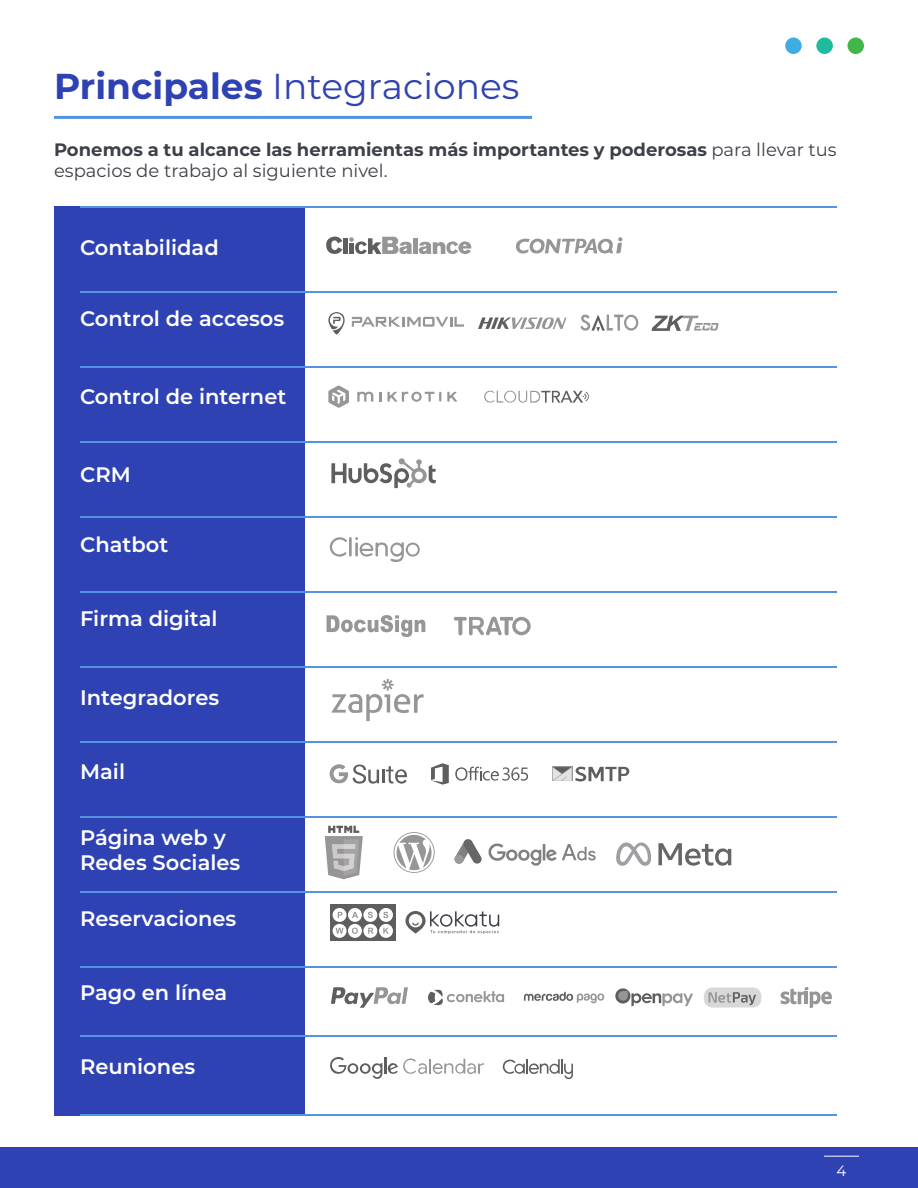
<style>
.page{position:relative;width:918px;height:1188px;background:#fff}
.page>*{position:absolute;margin:0;border:0;box-sizing:border-box;transform-origin:0 0}
.t1{font:36px "Montserrat";color:#2f42b3}
.t2{font:600 21px/25.2px "Montserrat";color:#fff}
.t3{font:700 18px/21.6px "Montserrat";color:#3d4048}
.t4{font:15px "Montserrat";color:#fff}
.s1{font-weight:700}
.s2{font-weight:400}
</style>
<div class="page">
<div style="left:54px;top:206px;width:250px;height:910px;background:#2f42b3"></div>
<div style="left:0;top:1148px;width:918px;height:40px;background:#2f42b3"></div>
<hr style="left:824px;top:1156px;width:35px;height:1px;background:#fff">
<div style="left:785px;top:38px;width:17px;height:16px;background:#40ade2;border-radius:50%"></div>
<div style="left:816px;top:38px;width:17px;height:16px;background:#1fbb9e;border-radius:50%"></div>
<div style="left:848px;top:38px;width:16px;height:16px;background:#42b649;border-radius:50%"></div>
<hr style="left:80px;top:206px;width:757px;height:2px;background:#5493e0">
<hr style="left:80px;top:291px;width:757px;height:1px;background:#5493e0">
<hr style="left:80px;top:366px;width:757px;height:1px;background:#5493e0">
<hr style="left:80px;top:441px;width:757px;height:1px;background:#5493e0">
<hr style="left:80px;top:516px;width:757px;height:1px;background:#5493e0">
<hr style="left:80px;top:591px;width:757px;height:1px;background:#5493e0">
<hr style="left:80px;top:666px;width:757px;height:1px;background:#5493e0">
<hr style="left:80px;top:741px;width:757px;height:1px;background:#5493e0">
<hr style="left:80px;top:816px;width:757px;height:1px;background:#5493e0">
<hr style="left:80px;top:891px;width:757px;height:1px;background:#5493e0">
<hr style="left:80px;top:966px;width:757px;height:1px;background:#5493e0">
<hr style="left:80px;top:1035px;width:757px;height:2px;background:#5493e0">
<hr style="left:80px;top:1114px;width:757px;height:2px;background:#5493e0">
<svg style="left:328px;top:385px;width:21px;height:23px"></svg>
<svg style="left:357px;top:392px;width:16px;height:10px"></svg>
<svg style="left:447px;top:392px;width:10px;height:10px"></svg>
<svg style="left:379px;top:392px;width:62px;height:10px"></svg>
<svg style="left:484px;top:391px;width:105px;height:12px"></svg>
<svg style="left:331px;top:458px;width:105px;height:30px"></svg>
<svg style="left:327px;top:615px;width:98px;height:22px"></svg>
<svg style="left:454px;top:617px;width:77px;height:19px"></svg>
<div style="left:330px;top:904px;width:65px;height:37px;background:#5f5e5e"></div>
<svg style="left:333px;top:908px;width:14px;height:14px"></svg>
<div style="left:348px;top:908px;width:14px;height:14px;background:#fff;border-radius:50%"></div>
<div style="left:363px;top:908px;width:14px;height:14px;background:#fff;border-radius:50%"></div>
<div style="left:379px;top:908px;width:14px;height:14px;background:#fff;border-radius:50%"></div>
<div style="left:333px;top:924px;width:14px;height:14px;background:#fff;border-radius:50%"></div>
<div style="left:348px;top:924px;width:14px;height:14px;background:#fff;border-radius:50%"></div>
<div style="left:363px;top:924px;width:14px;height:14px;background:#fff;border-radius:50%"></div>
<div style="left:379px;top:924px;width:14px;height:14px;background:#fff;border-radius:50%"></div>
<svg style="left:338px;top:912px;width:4px;height:6px"></svg>
<svg style="left:352px;top:912px;width:6px;height:6px"></svg>
<svg style="left:368px;top:912px;width:5px;height:6px"></svg>
<svg style="left:383px;top:912px;width:5px;height:6px"></svg>
<svg style="left:336px;top:928px;width:8px;height:6px"></svg>
<svg style="left:352px;top:928px;width:6px;height:6px"></svg>
<svg style="left:368px;top:928px;width:6px;height:6px"></svg>
<svg style="left:383px;top:928px;width:6px;height:6px"></svg>
<svg style="left:405px;top:911px;width:94px;height:23px"></svg>
<svg style="left:478px;top:318px;width:89px;height:11px"></svg>
<svg style="left:580px;top:314px;width:58px;height:18px"></svg>
<svg style="left:652px;top:316px;width:67px;height:15px"></svg>
<svg style="left:328px;top:312px;width:17px;height:23px"></svg>
<svg style="left:352px;top:317px;width:112px;height:10px"></svg>
<svg style="left:331px;top:679px;width:93px;height:42px"></svg>
<svg style="left:503px;top:1059px;width:70px;height:20px"></svg>
<svg style="left:330px;top:1057px;width:154px;height:22px"></svg>
<svg style="left:331px;top:987px;width:77px;height:21px"></svg>
<svg style="left:524px;top:992px;width:80px;height:11px"></svg>
<svg style="left:781px;top:987px;width:51px;height:21px"></svg>
<svg style="left:428px;top:990px;width:76px;height:15px"></svg>
<svg style="left:615px;top:988px;width:15px;height:16px"></svg>
<svg style="left:618px;top:991px;width:75px;height:16px"></svg>
<div style="left:704px;top:987px;width:57px;height:21px;background:#d8d8d8;border-radius:8px"></div>
<svg style="left:708px;top:992px;width:48px;height:13px"></svg>
<svg style="left:330px;top:764px;width:77px;height:20px"></svg>
<svg style="left:552px;top:766px;width:20px;height:15px"></svg>
<svg style="left:553px;top:767px;width:76px;height:15px"></svg>
<svg style="left:431px;top:763px;width:18px;height:22px"></svg>
<svg style="left:455px;top:767px;width:73px;height:14px"></svg>
<svg style="left:516px;top:237px;width:106px;height:17px"></svg>
<svg style="left:326px;top:237px;width:16px;height:17px"></svg>
<div style="left:343px;top:238px;width:5px;height:16px;background:#5f5e5e"></div>
<div style="left:413px;top:238px;width:5px;height:16px;background:#969696"></div>
<svg style="left:419px;top:241px;width:53px;height:13px"></svg>
<svg style="left:349px;top:237px;width:63px;height:17px"></svg>
<svg style="left:330px;top:537px;width:17px;height:20px"></svg>
<hr style="left:349px;top:537px;width:3px;height:20px;background:#969696">
<svg style="left:355px;top:537px;width:65px;height:25px"></svg>
<hr style="left:54px;top:116px;width:478px;height:3px;background:#5493e0">
<svg style="left:394px;top:832px;width:41px;height:41px"></svg>
<svg style="left:325px;top:826px;width:38px;height:53px"></svg>
<svg style="left:488px;top:843px;width:108px;height:23px"></svg>
<svg style="left:454px;top:839px;width:28px;height:25px"></svg>
<div style="left:454px;top:855px;width:10px;height:9px;background:#999;border-radius:50%"></div>
<svg style="left:658px;top:843px;width:73px;height:23px"></svg>
<svg style="left:616px;top:843px;width:35px;height:23px"></svg>
<h1 class="t1" style="left:54px;top:61px;width:467px"><span class="s1">Principales</span> Integraciones</h1>
<p class="t3" style="left:54px;top:138px;width:784px">Ponemos a tu alcance las herramientas más importantes y poderosas <span class="s2">para llevar tus espacios de trabajo al siguiente nivel.</span></p>
<p class="t2" style="left:80px;top:234px;width:140px">Contabilidad</p>
<p class="t2" style="left:80px;top:305px;width:206px">Control de accesos</p>
<p class="t2" style="left:80px;top:383px;width:208px">Control de internet</p>
<p class="t2" style="left:80px;top:461px;width:52px">CRM</p>
<p class="t2" style="left:80px;top:531px;width:90px">Chatbot</p>
<p class="t2" style="left:80px;top:605px;width:139px">Firma digital</p>
<p class="t2" style="left:80px;top:684px;width:141px">Integradores</p>
<p class="t2" style="left:80px;top:758px;width:46px">Mail</p>
<p class="t2" style="left:80px;top:824px;width:162px">Página web y<br>Redes Sociales</p>
<p class="t2" style="left:80px;top:905px;width:158px">Reservaciones</p>
<p class="t2" style="left:80px;top:979px;width:149px">Pago en línea</p>
<p class="t2" style="left:80px;top:1053px;width:117px">Reuniones</p>
<p class="t4" style="left:837px;top:1160px;width:11px">4</p>
</div>
